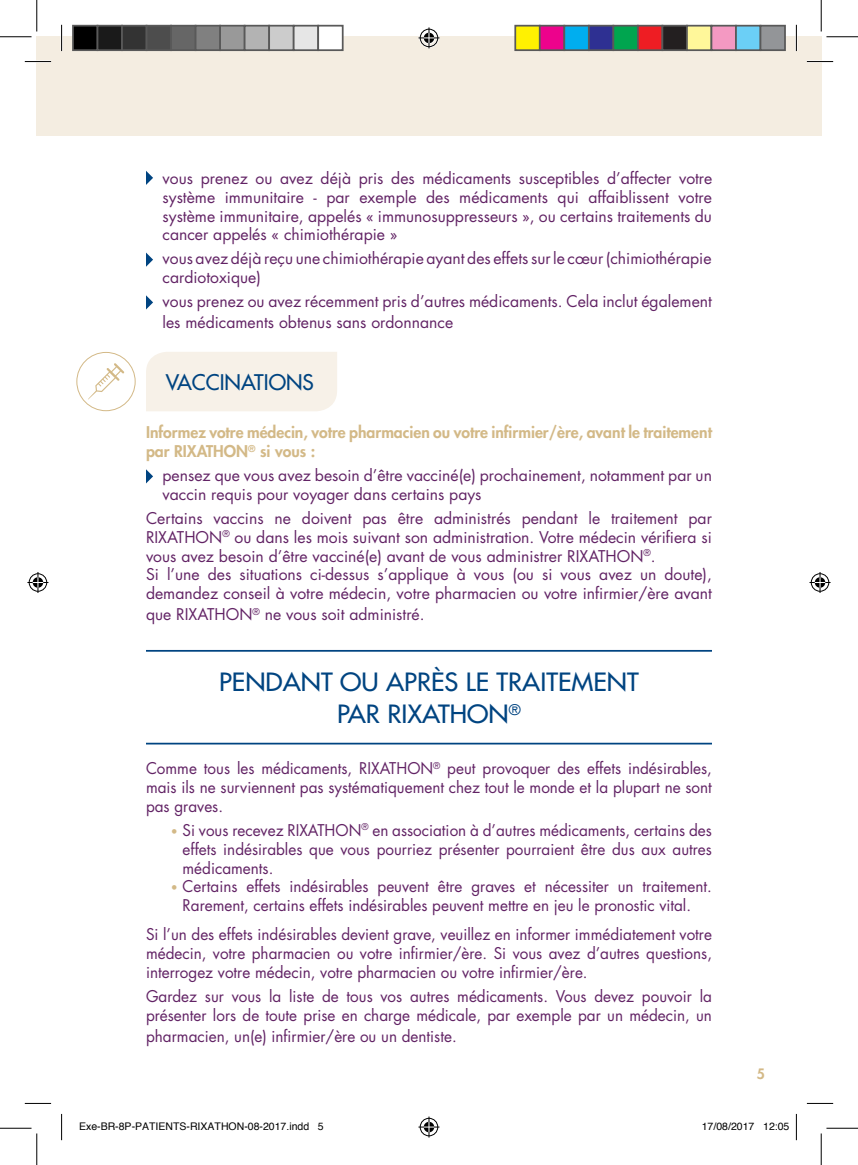
<style>
.page{position:relative;width:858px;height:1165px;background:#fff}
.page>*{position:absolute;margin:0;border:0;box-sizing:border-box;transform-origin:0 0}
.t1{font:500 24.5px/31.5px "Futura Std";color:#004481;text-align:center;scale:1.05 1}
.t2{font:500 21px "Futura Std";color:#004481}
.t3{font:15.75px/18.9px "Futura Std";color:#622365}
.t4{font:800 15.75px/18.9px "Futura Std";color:#d3b987}
.t5{font:800 14px "Futura Std";color:#d3b987}
.t6{font:10.5px "Helvetica";color:#000}
.s1{font-size:12.25px;color:#d3b987}
</style>
<div class="page">
<svg style="left:146px;top:171px;width:7px;height:14px"></svg>
<svg style="left:146px;top:253px;width:7px;height:14px"></svg>
<svg style="left:146px;top:295px;width:7px;height:14px"></svg>
<svg style="left:146px;top:469px;width:7px;height:14px"></svg>
<hr style="left:146px;top:650px;width:565px;height:2px;background:#004481">
<hr style="left:146px;top:743px;width:565px;height:1px;background:#004481">
<div style="left:76px;top:352px;width:59px;height:59px;border:1px solid #d3b987;border-radius:50%"></div>
<svg style="left:88px;top:363px;width:36px;height:37px"></svg>
<div style="left:146px;top:352px;width:191px;height:59px;background:#f7f1e8"></div>
<div style="left:37px;top:37px;width:784px;height:99px;background:#f4ede1"></div>
<hr style="left:25px;top:60px;width:26px;height:3px;background:#fff">
<hr style="left:806px;top:60px;width:26px;height:3px;background:#fff">
<hr style="left:60px;top:25px;width:3px;height:26px;background:#fff">
<hr style="left:795px;top:25px;width:2px;height:26px;background:#fff">
<svg style="left:25px;top:61px;width:26px;height:1px"></svg>
<svg style="left:806px;top:61px;width:26px;height:1px"></svg>
<svg style="left:25px;top:1103px;width:26px;height:1px"></svg>
<svg style="left:806px;top:1103px;width:26px;height:1px"></svg>
<svg style="left:61px;top:25px;width:1px;height:26px"></svg>
<svg style="left:61px;top:1114px;width:1px;height:26px"></svg>
<svg style="left:795px;top:25px;width:1px;height:26px"></svg>
<svg style="left:795px;top:1114px;width:1px;height:26px"></svg>
<hr style="left:0;top:36px;width:32px;height:1px;background:#000">
<hr style="left:826px;top:36px;width:31px;height:1px;background:#000">
<hr style="left:0;top:1128px;width:32px;height:1px;background:#000">
<hr style="left:826px;top:1128px;width:31px;height:1px;background:#000">
<hr style="left:36px;top:0;width:1px;height:32px;background:#000">
<hr style="left:36px;top:1133px;width:1px;height:32px;background:#000">
<hr style="left:820px;top:0;width:1px;height:32px;background:#000">
<hr style="left:820px;top:1133px;width:1px;height:32px;background:#000">
<svg style="left:418px;top:27px;width:21px;height:21px"></svg>
<svg style="left:418px;top:1116px;width:21px;height:21px"></svg>
<svg style="left:27px;top:572px;width:21px;height:21px"></svg>
<svg style="left:809px;top:572px;width:21px;height:21px"></svg>
<div style="left:73px;top:26px;width:24px;height:24px;background:#000"></div>
<div style="left:72px;top:25px;width:26px;height:26px;border:2px solid #595959"></div>
<div style="left:97px;top:26px;width:25px;height:24px;background:#1a1a1a"></div>
<div style="left:97px;top:25px;width:26px;height:26px;border:2px solid #595959"></div>
<div style="left:122px;top:26px;width:24px;height:24px;background:#333"></div>
<div style="left:121px;top:25px;width:26px;height:26px;border:2px solid #595959"></div>
<div style="left:146px;top:26px;width:25px;height:24px;background:#4d4d4d"></div>
<div style="left:146px;top:25px;width:26px;height:26px;border:2px solid #595959"></div>
<div style="left:171px;top:26px;width:24px;height:24px;background:#666"></div>
<div style="left:170px;top:25px;width:26px;height:26px;border:2px solid #595959"></div>
<div style="left:195px;top:26px;width:25px;height:24px;background:#808080"></div>
<div style="left:195px;top:25px;width:26px;height:26px;border:2px solid #595959"></div>
<div style="left:220px;top:26px;width:24px;height:24px;background:#999"></div>
<div style="left:219px;top:25px;width:26px;height:26px;border:2px solid #595959"></div>
<div style="left:244px;top:26px;width:25px;height:24px;background:#b3b3b3"></div>
<div style="left:244px;top:25px;width:26px;height:26px;border:2px solid #595959"></div>
<div style="left:269px;top:26px;width:24px;height:24px;background:#ccc"></div>
<div style="left:268px;top:25px;width:26px;height:26px;border:2px solid #595959"></div>
<div style="left:293px;top:26px;width:25px;height:24px;background:#e6e6e6"></div>
<div style="left:293px;top:25px;width:26px;height:26px;border:2px solid #595959"></div>
<div style="left:318px;top:26px;width:24px;height:24px;background:#fff"></div>
<div style="left:317px;top:25px;width:26px;height:26px;border:2px solid #595959"></div>
<div style="left:515px;top:26px;width:24px;height:24px;background:#fff101"></div>
<div style="left:514px;top:25px;width:26px;height:26px;border:2px solid #595959"></div>
<div style="left:539px;top:26px;width:25px;height:24px;background:#ed028c"></div>
<div style="left:538px;top:25px;width:27px;height:26px;border:2px solid #595959"></div>
<div style="left:564px;top:26px;width:24px;height:24px;background:#00aeef"></div>
<div style="left:563px;top:25px;width:26px;height:26px;border:2px solid #595959"></div>
<div style="left:588px;top:26px;width:25px;height:24px;background:#2e3092"></div>
<div style="left:587px;top:25px;width:27px;height:26px;border:2px solid #595959"></div>
<div style="left:613px;top:26px;width:24px;height:24px;background:#00a54f"></div>
<div style="left:612px;top:25px;width:26px;height:26px;border:2px solid #595959"></div>
<div style="left:637px;top:26px;width:25px;height:24px;background:#ee1d23"></div>
<div style="left:636px;top:25px;width:27px;height:26px;border:2px solid #595959"></div>
<div style="left:662px;top:26px;width:24px;height:24px;background:#231f20"></div>
<div style="left:661px;top:25px;width:26px;height:26px;border:2px solid #595959"></div>
<div style="left:686px;top:26px;width:25px;height:24px;background:#fff79a"></div>
<div style="left:685px;top:25px;width:27px;height:26px;border:2px solid #595959"></div>
<div style="left:711px;top:26px;width:24px;height:24px;background:#f499c2"></div>
<div style="left:710px;top:25px;width:26px;height:26px;border:2px solid #595959"></div>
<div style="left:735px;top:26px;width:25px;height:24px;background:#6bcff6"></div>
<div style="left:734px;top:25px;width:27px;height:26px;border:2px solid #595959"></div>
<div style="left:760px;top:26px;width:24px;height:24px;background:#939598"></div>
<div style="left:759px;top:25px;width:26px;height:26px;border:2px solid #595959"></div>
<p class="t3" style="left:162px;top:169px;width:551px;text-align:justify">vous prenez ou avez déjà pris des médicaments susceptibles d’affecter votre système immunitaire - par exemple des médicaments qui affaiblissent votre système immunitaire, appelés « immunosuppresseurs », ou certains traitements du cancer appelés « chimiothérapie »</p>
<p class="t3" style="left:162px;top:249px;width:550px">vous avez déjà reçu une chimiothérapie ayant des effets sur le cœur (chimiothérapie cardiotoxique)</p>
<p class="t3" style="left:162px;top:291px;width:551px;line-height:21px">vous prenez ou avez récemment pris d’autres médicaments. Cela inclut également les médicaments obtenus sans ordonnance</p>
<h2 class="t2" style="left:166px;top:369px;width:149px">VACCINATIONS</h2>
<p class="t4" style="left:146px;top:423px;width:567px">Informez votre médecin, votre pharmacien ou votre infirmier/ère, avant le traitement par RIXATHON<sup>®</sup> si vous :</p>
<p class="t3" style="left:162px;top:466px;width:551px">pensez que vous avez besoin d’être vacciné(e) prochainement, notamment par un vaccin requis pour voyager dans certains pays</p>
<p class="t3" style="left:146px;top:509px;width:567px">Certains vaccins ne doivent pas être administrés pendant le traitement par RIXATHON<sup>®</sup> ou dans les mois suivant son administration. Votre médecin vérifiera si vous avez besoin d’être vacciné(e) avant de vous administrer RIXATHON<sup>®</sup>.<br>Si l’une des situations ci-dessus s’applique à vous (ou si vous avez un doute), demandez conseil à votre médecin, votre pharmacien ou votre infirmier/ère avant</p>
<p class="t3" style="left:146px;top:605px;width:280px">que RIXATHON<sup>®</sup> ne vous soit administré.</p>
<h1 class="t1" style="left:219px;top:667px;width:401px">PENDANT OU APRÈS LE TRAITEMENT<br>PAR RIXATHON<sup>®</sup></h1>
<p class="t3" style="left:146px;top:759px;width:567px;text-align:justify">Comme tous les médicaments, RIXATHON<sup>®</sup> peut provoquer des effets indésirables, mais ils ne surviennent pas systématiquement chez tout le monde et la plupart ne sont pas graves.</p>
<p class="t3" style="left:182px;top:821px;width:530px;text-align:justify;text-indent:-12px"><span class="s1">•</span> Si vous recevez RIXATHON<sup>®</sup> en association à d’autres médicaments, certains des effets indésirables que vous pourriez présenter pourraient être dus aux autres médicaments.</p>
<p class="t3" style="left:171px;top:877px;width:542px;text-align:center"><span class="s1">•</span> Certains effets indésirables peuvent être graves et nécessiter un traitement.<br>Rarement, certains effets indésirables peuvent mettre en jeu le pronostic vital.</p>
<p class="t3" style="left:146px;top:925px;width:567px;text-align:justify">Si l’un des effets indésirables devient grave, veuillez en informer immédiatement votre médecin, votre pharmacien ou votre infirmier/ère. Si vous avez d’autres questions, interrogez votre médecin, votre pharmacien ou votre infirmier/ère.</p>
<p class="t3" style="left:146px;top:987px;width:567px">Gardez sur vous la liste de tous vos autres médicaments. Vous devez pouvoir la présenter lors de toute prise en charge médicale, par exemple par un médecin, un</p>
<p class="t3" style="left:146px;top:1027px;width:312px">pharmacien, un(e) infirmier/ère ou un dentiste.</p>
<p class="t5" style="left:756px;top:1064px;width:10px">5</p>
<p class="t6" style="left:79px;top:1118px;width:246px">Exe-BR-8P-PATIENTS-RIXATHON-08-2017.indd 5</p>
<p class="t6" style="left:701px;top:1118px;width:89px">17/08/2017 12:05</p>
</div>
